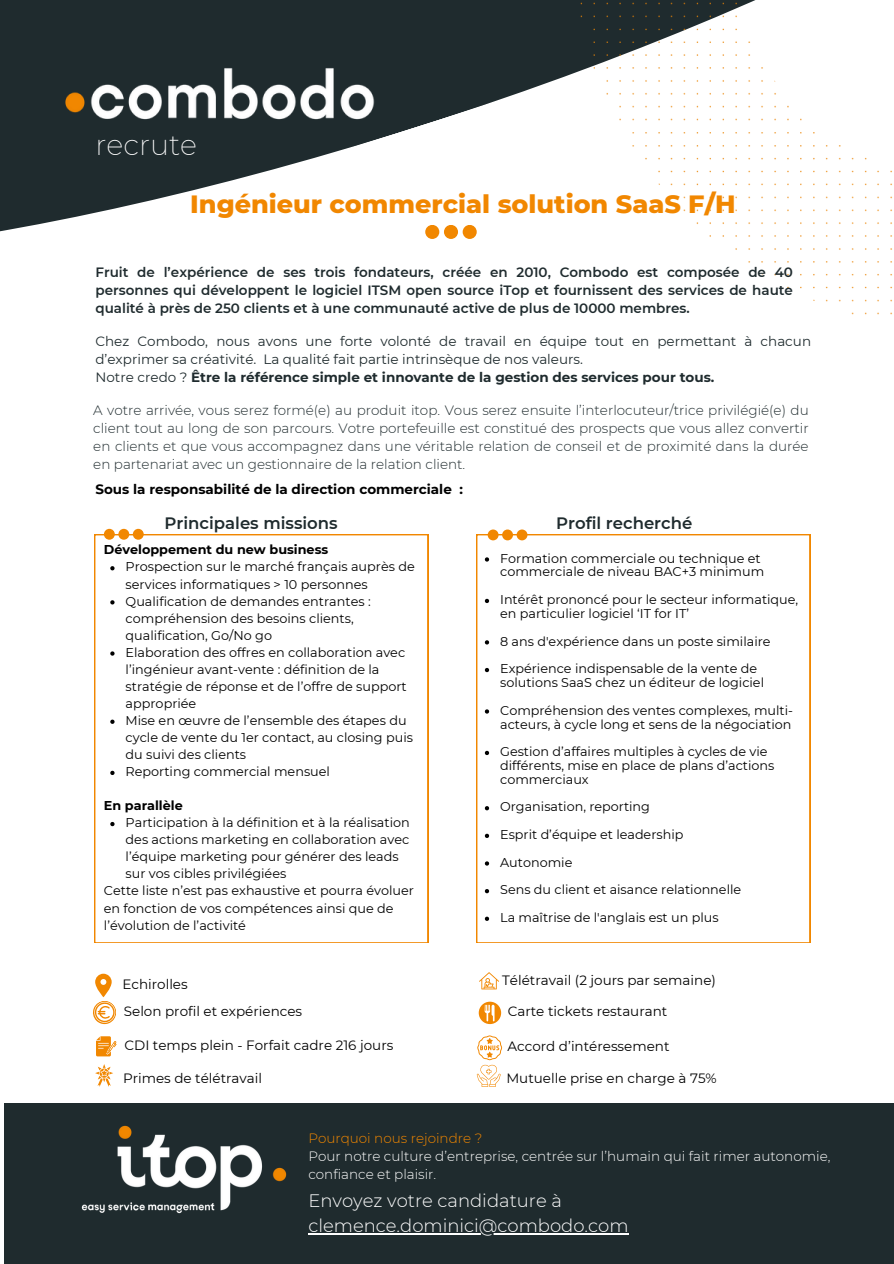
<style>
.page{position:relative;width:894px;height:1264px;background:#fff}
.page>*{position:absolute;margin:0;border:0;box-sizing:border-box;transform-origin:0 0}
.t1{font:200 28.5px "Montserrat";color:#fff}
.t2{font:800 25.5px "Montserrat";color:#f18700}
.t3{font:300 18px "Montserrat";color:#fff}
.t4{font:600 16.5px "Montserrat";color:#1f2b2e}
.t5{font:300 13.5px/18px "Montserrat";color:#1f2b2e;text-align:justify}
.t6{font:600 13.5px/18px "Montserrat";color:#1f2b2e;text-align:justify}
.t7{font:13.5px "Montserrat";color:#000}
.t8{font:13.5px/18px "Montserrat";color:#1f2b2e}
.t9{font:300 13.5px/18px "Montserrat";color:#fff}
.t10{font:700 13.5px "Montserrat";color:#1f2b2e}
.t11{font:700 13.5px "Montserrat";color:#000}
.t12{font:300 13.5px "Montserrat";color:#f18700}
.t13{font:12.75px/17.1px "Montserrat";color:#000}
.t14{font:700 12.75px "Montserrat";color:#000}
.s1{font-weight:400}
</style>
<div class="page">
<svg style="left:0;top:0;width:568px;height:235px;fill:#1f2b2e"></svg>
<img style="left:568px;top:0;width:325px;height:315px">
<div style="left:4px;top:1103px;width:889px;height:160px;background:#1f2b2e"></div>
<img style="left:82px;top:1125px;width:204px;height:88px">
<svg style="left:425px;top:225px;width:51px;height:14px"></svg>
<svg style="left:93px;top:973px;width:23px;height:50px"></svg>
<svg style="left:96px;top:1036px;width:20px;height:20px"></svg>
<svg style="left:478px;top:1001px;width:23px;height:23px"></svg>
<svg style="left:479px;top:972px;width:20px;height:17px"></svg>
<img style="left:63px;top:67px;width:314px;height:55px">
<svg style="left:94px;top:534px;width:334px;height:408px"></svg>
<svg style="left:476px;top:534px;width:334px;height:408px"></svg>
<svg style="left:104px;top:529px;width:39px;height:10px"></svg>
<svg style="left:487px;top:529px;width:40px;height:11px"></svg>
<svg style="left:476px;top:1035px;width:26px;height:51px"></svg>
<svg style="left:95px;top:1064px;width:18px;height:22px"></svg>
<hr style="left:308px;top:1233px;width:320px;height:1px;background:#fff">
<svg style="left:110px;top:566px;width:4px;height:4px"></svg>
<svg style="left:110px;top:600px;width:4px;height:4px"></svg>
<svg style="left:110px;top:651px;width:4px;height:4px"></svg>
<svg style="left:110px;top:719px;width:4px;height:5px"></svg>
<svg style="left:110px;top:770px;width:4px;height:5px"></svg>
<svg style="left:110px;top:822px;width:4px;height:4px"></svg>
<svg style="left:484px;top:557px;width:5px;height:4px"></svg>
<svg style="left:484px;top:599px;width:5px;height:4px"></svg>
<svg style="left:484px;top:640px;width:5px;height:4px"></svg>
<svg style="left:484px;top:668px;width:5px;height:4px"></svg>
<svg style="left:484px;top:709px;width:5px;height:4px"></svg>
<svg style="left:484px;top:750px;width:5px;height:5px"></svg>
<svg style="left:484px;top:806px;width:5px;height:4px"></svg>
<svg style="left:484px;top:833px;width:5px;height:5px"></svg>
<svg style="left:484px;top:861px;width:5px;height:4px"></svg>
<svg style="left:484px;top:889px;width:5px;height:4px"></svg>
<svg style="left:484px;top:916px;width:5px;height:4px"></svg>
<p class="t1" style="left:95px;top:127px;width:103px">recrute</p>
<h5 class="t2" style="left:190px;top:189px;width:547px">Ingénieur commercial solution SaaS F/H</h5>
<p class="t6" style="left:95px;top:263px;width:699px">Fruit de l’expérience de ses trois fondateurs, créée en 2010, Combodo est composée de 40 personnes qui développent le logiciel ITSM open source iTop et fournissent des services de haute qualité à près de 250 clients et à une communauté active de plus de 10000 membres.</p>
<h5 class="t8" style="left:95px;top:332px;width:717px">Chez Combodo, nous avons une forte volonté de travail en équipe tout en permettant à chacun d’exprimer sa créativité. La qualité fait partie intrinsèque de nos valeurs.</h5>
<h3 class="t10" style="left:95px;top:369px;width:620px"><span class="s1">Notre credo ?</span> Être la référence simple et innovante de la gestion des services pour tous.</h3>
<p class="t5" style="left:93px;top:401px;width:716px">A votre arrivée, vous serez formé(e) au produit itop. Vous serez ensuite l’interlocuteur/trice privilégié(e) du client tout au long de son parcours. Votre portefeuille est constitué des prospects que vous allez convertir en clients et que vous accompagnez dans une véritable relation de conseil et de proximité dans la durée en partenariat avec un gestionnaire de la relation client.</p>
<p class="t11" style="left:95px;top:481px;width:369px">Sous la responsabilité de la direction commerciale :</p>
<p class="t4" style="left:164px;top:513px;width:174px">Principales missions</p>
<p class="t4" style="left:556px;top:513px;width:138px">Profil recherché</p>
<p class="t13" style="left:500px;top:551px;width:265px;line-height:13.8px">Formation commerciale ou technique et commerciale de niveau BAC+3 minimum</p>
<p class="t13" style="left:500px;top:592px;width:299px;line-height:13.8px">Intérêt prononcé pour le secteur informatique, en particulier logiciel ‘IT for IT’</p>
<p class="t13" style="left:500px;top:632px;width:272px">8 ans d'expérience dans un poste similaire</p>
<p class="t13" style="left:500px;top:661px;width:265px;line-height:13.8px">Expérience indispensable de la vente de solutions SaaS chez un éditeur de logiciel</p>
<p class="t13" style="left:500px;top:703px;width:294px;line-height:13.8px">Compréhension des ventes complexes, multi&shy;acteurs, à cycle long et sens de la négociation</p>
<p class="t13" style="left:500px;top:744px;width:276px;line-height:13.8px">Gestion d’affaires multiples à cycles de vie différents, mise en place de plans d’actions commerciaux</p>
<p class="t13" style="left:500px;top:798px;width:151px">Organisation, reporting</p>
<p class="t13" style="left:500px;top:826px;width:185px">Esprit d’équipe et leadership</p>
<p class="t13" style="left:500px;top:853px;width:74px">Autonomie</p>
<p class="t13" style="left:500px;top:881px;width:242px">Sens du client et aisance relationnelle</p>
<p class="t13" style="left:500px;top:908px;width:220px">La maîtrise de l'anglais est un plus</p>
<p class="t14" style="left:104px;top:542px;width:226px">Développement du new business</p>
<h5 class="t13" style="left:126px;top:558px;width:290px">Prospection sur le marché français auprès de services informatiques &gt; 10 personnes</h5>
<p class="t13" style="left:126px;top:592px;width:246px">Qualification de demandes entrantes : compréhension des besoins clients, qualification, Go/No go</p>
<p class="t13" style="left:126px;top:643px;width:282px">Elaboration des offres en collaboration avec l’ingénieur avant-vente : définition de la stratégie de réponse et de l’offre de support appropriée</p>
<h3 class="t13" style="left:126px;top:711px;width:289px">Mise en œuvre de l’ensemble des étapes du cycle de vente du 1er contact, au closing puis du suivi des clients</h3>
<p class="t13" style="left:126px;top:763px;width:206px">Reporting commercial mensuel</p>
<p class="t14" style="left:104px;top:797px;width:80px">En parallèle</p>
<p class="t13" style="left:126px;top:814px;width:285px">Participation à la définition et à la réalisation des actions marketing en collaboration avec l’équipe marketing pour générer des leads sur vos cibles privilégiées</p>
<p class="t13" style="left:104px;top:882px;width:311px">Cette liste n’est pas exhaustive et pourra évoluer en fonction de vos compétences ainsi que de l’évolution de l’activité</p>
<p class="t7" style="left:122px;top:975px;width:67px">Echirolles</p>
<p class="t7" style="left:124px;top:1003px;width:180px">Selon profil et expériences</p>
<h1 class="t7" style="left:124px;top:1037px;width:270px">CDI temps plein - Forfait cadre 216 jours</h1>
<p class="t7" style="left:123px;top:1069px;width:141px">Primes de télétravail</p>
<p class="t7" style="left:502px;top:971px;width:215px">Télétravail (2 jours par semaine)</p>
<h2 class="t7" style="left:507px;top:1003px;width:161px">Carte tickets restaurant</h2>
<p class="t7" style="left:507px;top:1038px;width:163px">Accord d’intéressement</p>
<p class="t7" style="left:506px;top:1069px;width:212px">Mutuelle prise en charge à 75%</p>
<p class="t12" style="left:308px;top:1129px;width:175px">Pourquoi nous rejoindre ?</p>
<h5 class="t9" style="left:308px;top:1147px;width:523px">Pour notre culture d’entreprise, centrée sur l’humain qui fait rimer autonomie, confiance et plaisir.</h5>
<p class="t3" style="left:308px;top:1189px;width:255px">Envoyez votre candidature à</p>
<p class="t3" style="left:308px;top:1214px;width:321px">clemence.dominici@combodo.com</p>
</div>
